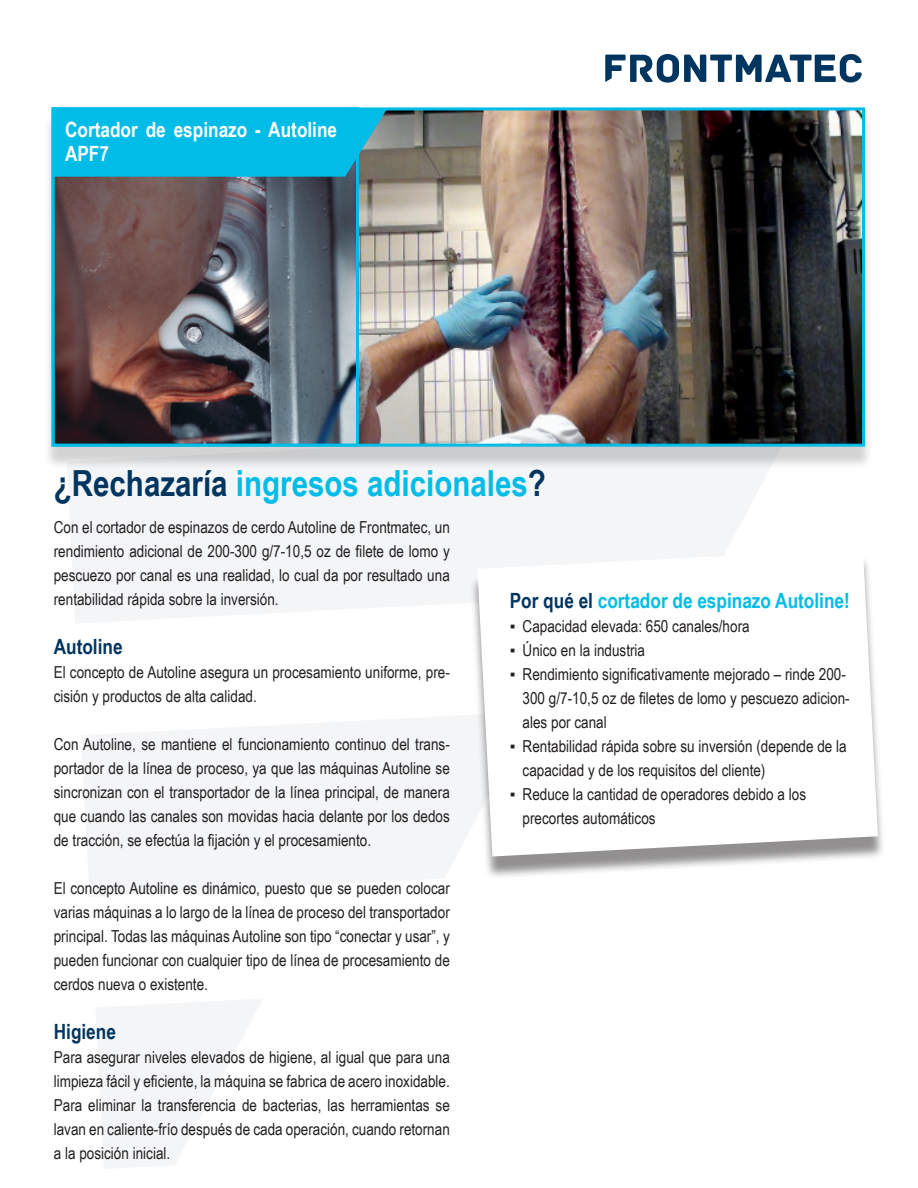
<style>
.page{position:relative;width:918px;height:1188px;background:#fff}
.page>*{position:absolute;margin:0;border:0;box-sizing:border-box;transform-origin:0 0}
.t1{font:700 36px "Arial Narrow";color:#02bce8}
.t2{font:700 21px "Arial Narrow";color:#02bce8}
.t3{font:700 21px/24px "Arial Narrow";color:#fff}
.t4{font:700 21px "Arial Narrow";color:#003560}
.t5{font:16.5px/24px "Arial Narrow";color:#231f20;text-align:justify}
.s1{color:#003560}
</style>
<div class="page">
<svg style="left:68px;top:470px;width:701px;height:153px;fill:#f3f5f7"></svg>
<svg style="left:81px;top:715px;width:389px;height:182px;fill:#f3f5f7"></svg>
<svg style="left:96px;top:999px;width:167px;height:170px"></svg>
<svg style="left:605px;top:54px;width:257px;height:29px"></svg>
<div style="left:43px;top:114px;width:830px;height:356px;background:#231f20;opacity:.2"></div>
<img style="left:359px;top:111px;width:502px;height:332px">
<div style="left:51px;top:107px;width:814px;height:340px;border:3px solid #02bce8"></div>
<img style="left:56px;top:177px;width:299px;height:266px">
<div style="left:52px;top:107px;width:307px;height:340px;border:3px solid #02bce8"></div>
<div style="left:52px;top:109px;width:335px;height:68px;background:#02bce8"></div>
<div style="left:470px;top:556px;width:416px;height:323px;background:#231f20;opacity:.5"></div>
<svg style="left:477px;top:549px;width:401px;height:307px"></svg>
<p class="t3" style="left:65px;top:117px;width:274px">Cortador de espinazo - Autoline<br>APF7</p>
<h1 class="t1" style="left:54px;top:456px;width:494px"><span class="s1">¿Rechazaría</span> ingresos adicionales<span class="s1">?</span></h1>
<p class="t5" style="left:54px;top:515px;width:398px">Con el cortador de espinazos de cerdo Autoline de Frontmatec, un rendimiento adicional de 200-300 g/7-10,5 oz de filete de lomo y pescuezo por canal es una realidad, lo cual da por resultado una rentabilidad rápida sobre la inversión.</p>
<p class="t4" style="left:54px;top:631px;width:70px">Autoline</p>
<p class="t5" style="left:54px;top:660px;width:398px">El concepto de Autoline asegura un procesamiento uniforme, pre&shy;cisión y productos de alta calidad.</p>
<p class="t5" style="left:54px;top:732px;width:398px">Con Autoline, se mantiene el funcionamiento continuo del trans&shy;portador de la línea de proceso, ya que las máquinas Autoline se sincronizan con el transportador de la línea principal, de manera que cuando las canales son movidas hacia delante por los dedos de tracción, se efectúa la fijación y el procesamiento.</p>
<p class="t5" style="left:54px;top:876px;width:398px">El concepto Autoline es dinámico, puesto que se pueden colocar varias máquinas a lo largo de la línea de proceso del transportador principal. Todas las máquinas Autoline son tipo “conectar y usar”, y pueden funcionar con cualquier tipo de línea de procesamiento de cerdos nueva o existente.</p>
<p class="t4" style="left:54px;top:1016px;width:64px">Higiene</p>
<p class="t5" style="left:54px;top:1045px;width:398px">Para asegurar niveles elevados de higiene, al igual que para una limpieza fácil y eficiente, la máquina se fabrica de acero inoxidable.<br>Para eliminar la transferencia de bacterias, las herramientas se lavan en caliente-frío después de cada operación, cuando retornan a la posición inicial.</p>
<p class="t2" style="left:510px;top:585px;width:342px"><span class="s1">Por qué el</span> cortador de espinazo Autoline!</p>
<p class="t5" style="left:510px;top:614px;width:241px">▪ Capacidad elevada: 650 canales/hora</p>
<p class="t5" style="left:510px;top:638px;width:137px">▪ Único en la industria</p>
<p class="t5" style="left:523px;top:662px;width:329px;text-align:left;text-indent:-13px">▪ Rendimiento significativamente mejorado – rinde 200-<br>300 g/7-10,5 oz de filetes de lomo y pescuezo adicion&shy;ales por canal</p>
<p class="t5" style="left:523px;top:734px;width:326px;text-indent:-13px">▪ Rentabilidad rápida sobre su inversión (depende de la capacidad y de los requisitos del cliente)</p>
<p class="t5" style="left:523px;top:782px;width:285px;text-indent:-13px">▪ Reduce la cantidad de operadores debido a los precortes automáticos</p>
</div>
